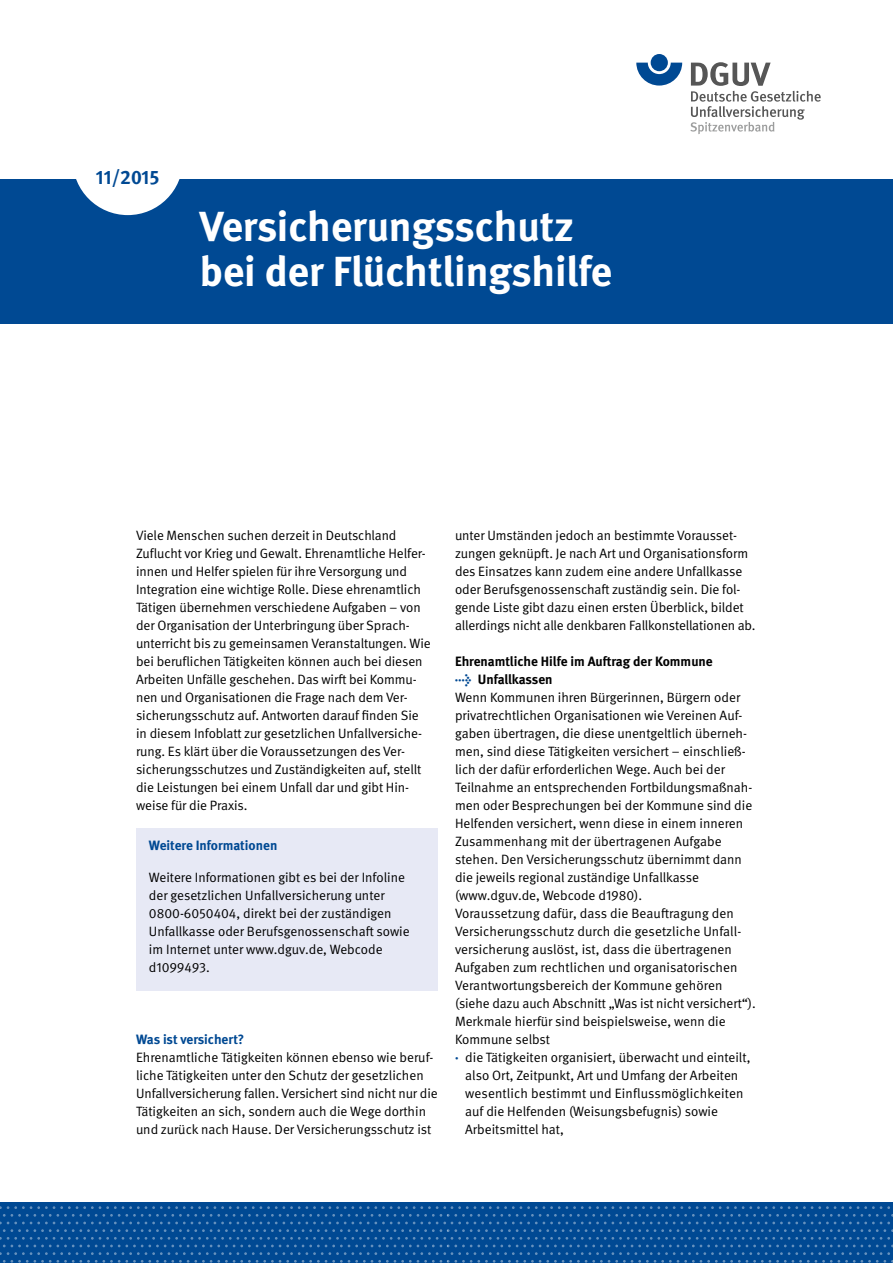
<style>
.page{position:relative;width:893px;height:1263px;background:#fff}
.page>*{position:absolute;margin:0;border:0;box-sizing:border-box;transform-origin:0 0}
.t1{font:700 42px/45px "DGUV Meta";color:#fff}
.t2{font:700 19.5px "DGUV Meta";color:#004993}
.t3{font:13.5px/18px "DGUV Meta";letter-spacing:-.005em;color:#000}
.t4{font:700 13.5px "DGUV Meta";color:#000}
.t5{font:700 13.5px "DGUV Meta";color:#004993}
.s1{color:#004993}
.s2{font-weight:700;color:#004993}
</style>
<div class="page">
<div style="left:136px;top:828px;width:302px;height:162px;background:#e7e9f5"></div>
<div style="left:0;top:179px;width:893px;height:145px;background:#004993"></div>
<div style="left:73px;top:105px;width:110px;height:110px;background:#fff;border-radius:50%"></div>
<svg style="left:0;top:1202px;width:893px;height:61px;background:#094f97"></svg>
<svg style="left:636px;top:63px;width:46px;height:23px"></svg>
<div style="left:651px;top:54px;width:17px;height:17px;background:#004993;border-radius:50%"></div>
<svg style="left:690px;top:62px;width:131px;height:72px"></svg>
<h2 class="t2" style="left:96px;top:166px;width:65px">11/2015</h2>
<h1 class="t1" style="left:200px;top:205px;width:414px">Versicherungsschutz bei der Flüchtlingshilfe</h1>
<p class="t3" style="left:136px;top:527px;width:296px">Viele Menschen suchen derzeit in Deutschland Zuflucht vor Krieg und Gewalt. Ehrenamtliche Helfer&shy;innen und Helfer spielen für ihre Versorgung und Integration eine wichtige Rolle. Diese ehrenamtlich Tätigen übernehmen verschiedene Aufgaben – von der Organisation der Unterbringung über Sprach&shy;unterricht bis zu gemeinsamen Veranstaltungen. Wie bei beruflichen Tätigkeiten können auch bei diesen Arbeiten Unfälle geschehen. Das wirft bei Kommu&shy;nen und Organisationen die Frage nach dem Ver&shy;sicherungsschutz auf. Antworten darauf finden Sie in diesem Infoblatt zur gesetzlichen Unfallversiche&shy;rung. Es klärt über die Voraussetzungen des Ver&shy;sicherungsschutzes und Zuständigkeiten auf, stellt die Leistungen bei einem Unfall dar und gibt Hin&shy;weise für die Praxis.</p>
<p class="t3" style="left:455px;top:527px;width:302px">unter Umständen jedoch an bestimmte Vorausset&shy;zungen geknüpft. Je nach Art und Organisationsform des Einsatzes kann zudem eine andere Unfallkasse oder Berufsgenossenschaft zuständig sein. Die fol&shy;gende Liste gibt dazu einen ersten Überblick, bildet allerdings nicht alle denkbaren Fallkonstellationen ab.</p>
<p class="t4" style="left:455px;top:653px;width:259px">Ehrenamtliche Hilfe im Auftrag der Kommune</p>
<p class="t4" style="left:455px;top:671px;width:99px"><span class="s1">→</span> Unfallkassen</p>
<p class="t3" style="left:455px;top:689px;width:287px">Wenn Kommunen ihren Bürgerinnen, Bürgern oder</p>
<p class="t3" style="left:455px;top:707px;width:289px">privatrechtlichen Organisationen wie Vereinen Auf-</p>
<p class="t3" style="left:455px;top:725px;width:294px">gaben übertragen, die diese unentgeltlich überneh-</p>
<p class="t3" style="left:455px;top:743px;width:292px">men, sind diese Tätigkeiten versichert – einschließ-</p>
<p class="t3" style="left:455px;top:761px;width:271px">lich der dafür erforderlichen Wege. Auch bei der</p>
<p class="t3" style="left:455px;top:779px;width:299px">Teilnahme an entsprechenden Fortbildungsmaßnah-</p>
<p class="t3" style="left:455px;top:797px;width:299px">men oder Besprechungen bei der Kommune sind die</p>
<p class="t3" style="left:455px;top:815px;width:290px">Helfenden versichert, wenn diese in einem inneren</p>
<p class="t3" style="left:455px;top:833px;width:268px">Zusammenhang mit der übertragenen Aufgabe</p>
<p class="t3" style="left:455px;top:851px;width:288px">stehen. Den Versicherungsschutz übernimmt dann</p>
<p class="t3" style="left:455px;top:869px;width:246px">die jeweils regional zuständige Unfallkasse</p>
<p class="t3" style="left:455px;top:887px;width:189px">(www.dguv.de, Webcode d1980).</p>
<p class="t3" style="left:455px;top:905px;width:280px">Voraussetzung dafür, dass die Beauftragung den</p>
<p class="t3" style="left:455px;top:923px;width:288px">Versicherungsschutz durch die gesetzliche Unfall-</p>
<p class="t3" style="left:455px;top:941px;width:278px">versicherung auslöst, ist, dass die übertragenen</p>
<p class="t3" style="left:455px;top:958px;width:284px">Aufgaben zum rechtlichen und organisatorischen</p>
<p class="t3" style="left:455px;top:976px;width:269px">Verantwortungsbereich der Kommune gehören</p>
<p class="t3" style="left:455px;top:995px;width:302px">(siehe dazu auch Abschnitt „Was ist nicht versichert“).</p>
<p class="t3" style="left:455px;top:1013px;width:272px">Merkmale hierfür sind beispielsweise, wenn die</p>
<p class="t3" style="left:455px;top:1031px;width:96px">Kommune selbst</p>
<p class="t3" style="left:455px;top:1049px;width:297px"><span class="s2">·</span> die Tätigkeiten organisiert, überwacht und einteilt,</p>
<p class="t3" style="left:465px;top:1067px;width:275px">also Ort, Zeitpunkt, Art und Umfang der Arbeiten</p>
<p class="t3" style="left:465px;top:1085px;width:280px">wesentlich bestimmt und Einflussmöglichkeiten</p>
<p class="t3" style="left:465px;top:1103px;width:254px">auf die Helfenden (Weisungsbefugnis) sowie</p>
<p class="t3" style="left:465px;top:1121px;width:100px">Arbeitsmittel hat,</p>
<p class="t5" style="left:149px;top:838px;width:130px">Weitere Informationen</p>
<p class="t3" style="left:149px;top:869px;width:262px">Weitere Informationen gibt es bei der Infoline der gesetzlichen Unfallversicherung unter 0800-6050404, direkt bei der zuständigen Unfallkasse oder Berufsgenossenschaft sowie im Internet unter www.dguv.de, Webcode d1099493.</p>
<p class="t5" style="left:136px;top:1031px;width:110px">Was ist versichert?</p>
<p class="t3" style="left:136px;top:1049px;width:303px">Ehrenamtliche Tätigkeiten können ebenso wie beruf&shy;liche Tätigkeiten unter den Schutz der gesetzlichen Unfallversicherung fallen. Versichert sind nicht nur die Tätigkeiten an sich, sondern auch die Wege dorthin und zurück nach Hause. Der Versicherungsschutz ist</p>
</div>
